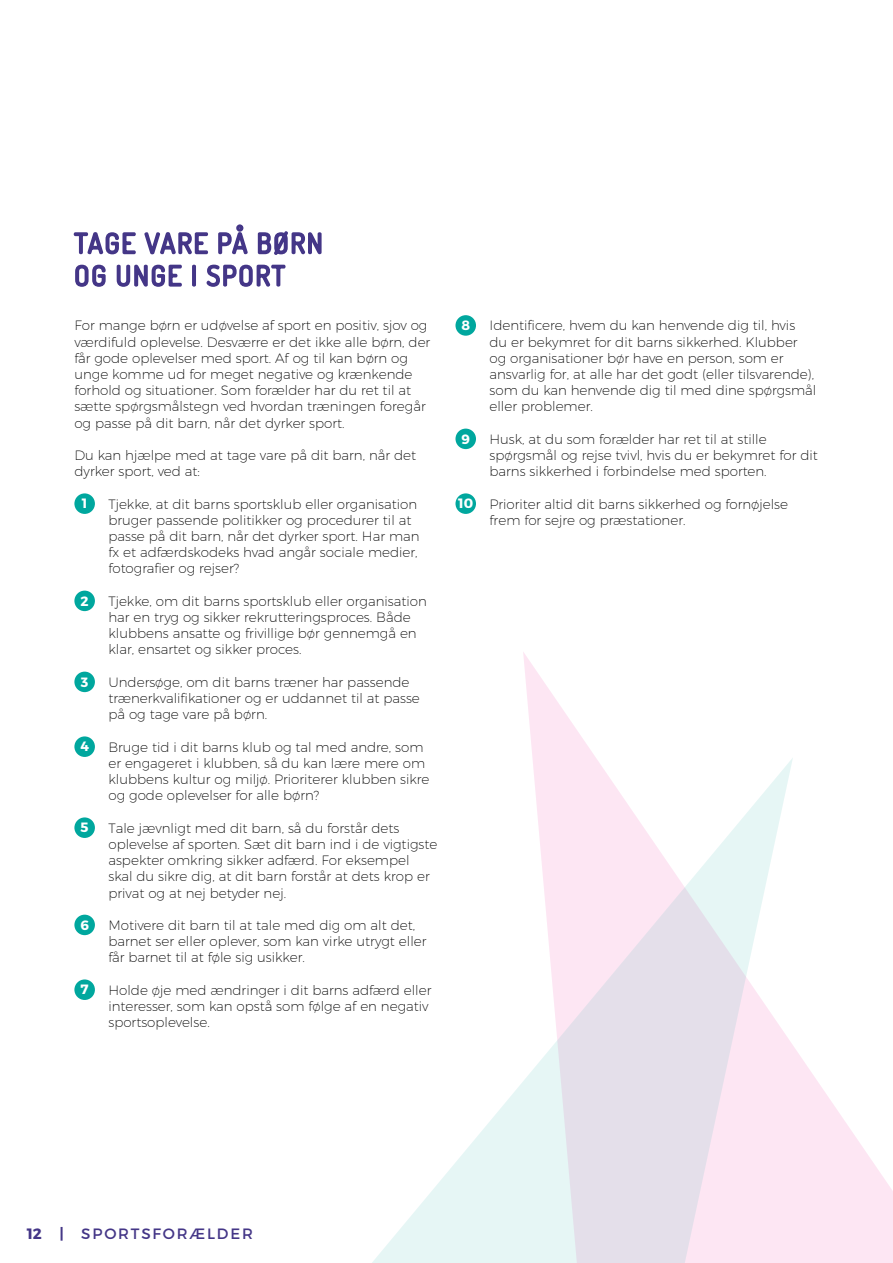
<style>
.page{position:relative;width:893px;height:1263px;background:#fff}
.page>*{position:absolute;margin:0;border:0;box-sizing:border-box;transform-origin:0 0}
.t1{font:15px "Montserrat";letter-spacing:.12em;color:#443687}
.t2{font:200 13.5px/16.2px "Montserrat";color:#000}
.t3{font:700 13.5px "Montserrat";color:#fff}
.s1{font-weight:700;color:#fff}
.s2{font-weight:700}
</style>
<div class="page">
<div style="left:74px;top:493px;width:21px;height:21px;background:#00a79e;border-radius:50%"></div>
<div style="left:74px;top:591px;width:21px;height:20px;background:#00a79e;border-radius:50%"></div>
<div style="left:74px;top:672px;width:21px;height:20px;background:#00a79e;border-radius:50%"></div>
<div style="left:74px;top:736px;width:21px;height:21px;background:#00a79e;border-radius:50%"></div>
<div style="left:74px;top:817px;width:21px;height:21px;background:#00a79e;border-radius:50%"></div>
<div style="left:74px;top:915px;width:21px;height:20px;background:#00a79e;border-radius:50%"></div>
<div style="left:74px;top:979px;width:21px;height:21px;background:#00a79e;border-radius:50%"></div>
<div style="left:455px;top:315px;width:21px;height:21px;background:#00a79e;border-radius:50%"></div>
<div style="left:455px;top:429px;width:21px;height:20px;background:#00a79e;border-radius:50%"></div>
<div style="left:455px;top:493px;width:21px;height:21px;background:#00a79e;border-radius:50%"></div>
<svg style="left:73px;top:224px;width:249px;height:63px"></svg>
<svg style="left:523px;top:652px;width:370px;height:611px"></svg>
<svg style="left:372px;top:757px;width:421px;height:506px"></svg>
<p class="t2" style="left:74px;top:317px;width:357px">For mange børn er udøvelse af sport en positiv, sjov og værdifuld oplevelse. Desværre er det ikke alle børn, der får gode oplevelser med sport. Af og til kan børn og unge komme ud for meget negative og krænkende forhold og situationer. Som forælder har du ret til at sætte spørgsmålstegn ved hvordan træningen foregår og passe på dit barn, når det dyrker sport.</p>
<p class="t2" style="left:74px;top:447px;width:343px">Du kan hjælpe med at tage vare på dit barn, når det dyrker sport, ved at:</p>
<p class="t3" style="left:82px;top:495px;width:7px">1</p>
<p class="t2" style="left:108px;top:495px;width:313px">Tjekke, at dit barns sportsklub eller organisation bruger passende politikker og procedurer til at passe på dit barn, når det dyrker sport. Har man fx et adfærdskodeks hvad angår sociale medier, fotografier og rejser?</p>
<p class="t3" style="left:81px;top:592px;width:10px">2</p>
<p class="t2" style="left:108px;top:593px;width:320px">Tjekke, om dit barns sportsklub eller organisation har en tryg og sikker rekrutteringsproces. Både klubbens ansatte og frivillige bør gennemgå en klar, ensartet og sikker proces.</p>
<p class="t3" style="left:81px;top:673px;width:9px">3</p>
<p class="t2" style="left:108px;top:674px;width:313px">Undersøge, om dit barns træner har passende trænerkvalifikationer og er uddannet til at passe på og tage vare på børn.</p>
<p class="t3" style="left:80px;top:738px;width:10px">4</p>
<p class="t2" style="left:108px;top:738px;width:323px">Bruge tid i dit barns klub og tal med andre, som er engageret i klubben, så du kan lære mere om klubbens kultur og miljø. Prioriterer klubben sikre og gode oplevelser for alle børn?</p>
<p class="t3" style="left:81px;top:819px;width:10px">5</p>
<p class="t2" style="left:108px;top:819px;width:330px">Tale jævnligt med dit barn, så du forstår dets oplevelse af sporten. Sæt dit barn ind i de vigtigste aspekter omkring sikker adfærd. For eksempel<br>skal du sikre dig, at dit barn forstår at dets krop er privat og at nej betyder nej.</p>
<p class="t3" style="left:80px;top:916px;width:10px">6</p>
<p class="t2" style="left:108px;top:917px;width:320px">Motivere dit barn til at tale med dig om alt det, barnet ser eller oplever, som kan virke utrygt eller får barnet til at føle sig usikker.</p>
<p class="t3" style="left:81px;top:981px;width:10px">7</p>
<p class="t2" style="left:108px;top:981px;width:325px">Holde øje med ændringer i dit barns adfærd eller interesser, som kan opstå som følge af en negativ sportsoplevelse.</p>
<p class="t3" style="left:461px;top:317px;width:10px">8</p>
<p class="t2" style="left:489px;top:317px;width:328px">Identificere, hvem du kan henvende dig til, hvis<br>du er bekymret for dit barns sikkerhed. Klubber og organisationer bør have en person, som er ansvarlig for, at alle har det godt (eller tilsvarende), som du kan henvende dig til med dine spørgsmål eller problemer.</p>
<p class="t3" style="left:461px;top:430px;width:10px">9</p>
<p class="t2" style="left:489px;top:431px;width:330px">Husk, at du som forælder har ret til at stille spørgsmål og rejse tvivl, hvis du er bekymret for dit barns sikkerhed i forbindelse med sporten.</p>
<p class="t2" style="left:489px;top:495px;width:300px;text-indent:-31px"><span class="s1">10</span> Prioriter altid dit barns sikkerhed og fornøjelse frem for sejre og præstationer.</p>
<p class="t1" style="left:27px;top:1225px;width:228px"><span class="s2">12 |</span> SPORTSFORÆLDER</p>
</div>
